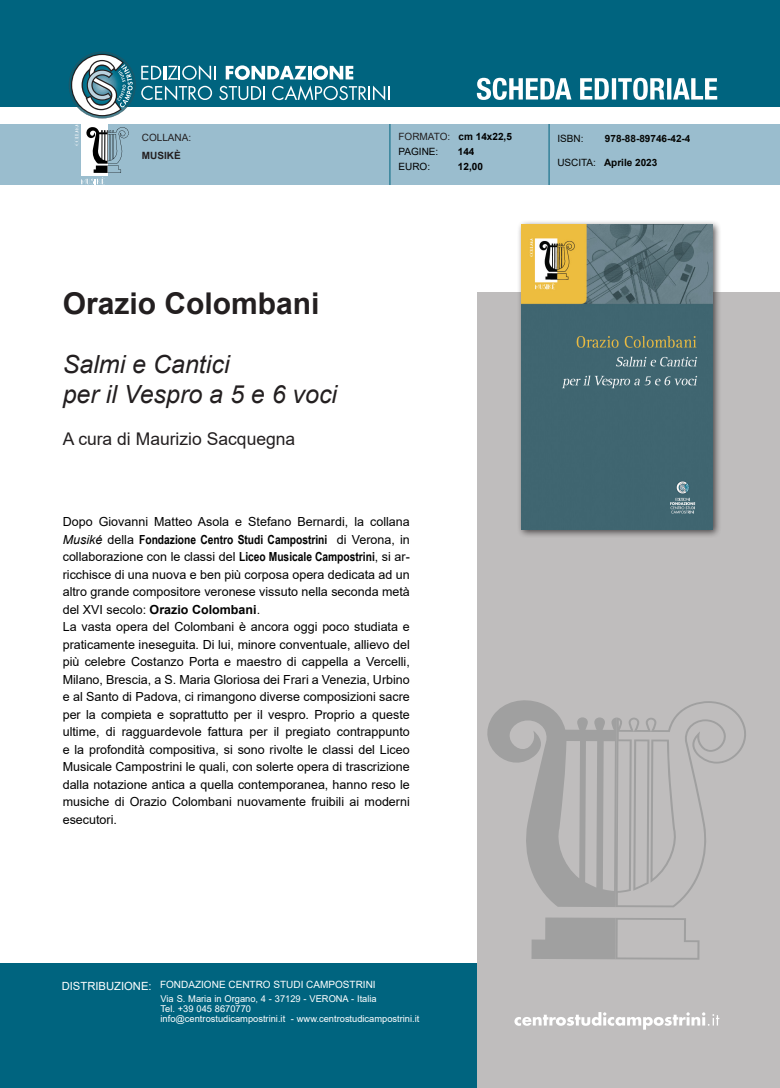
<style>
.page{position:relative;width:780px;height:1088px;background:#fff}
.page>*{position:absolute;margin:0;border:0;box-sizing:border-box;transform-origin:0 0}
.t1{font:700 30px "Arial";color:#231f20}
.t2{font:italic 25px "Arial";color:#231f20}
.t3{font:17.5px "Arial";color:#231f20}
.t4{font:12.5px/17.5px "Arial";color:#000;text-align:justify}
.t5{font:11.25px "Arial";color:#fff}
.t6{font:700 10px "Arial";color:#040503}
.t7{font:10px "Arial";color:#fff}
.t8{font:700 10px "Arial";color:#000}
.t9{font:10px "Arial";color:#000}
.t10{font:10px "Arial";color:#231f20}
.t11{font:700 10px "Arial";color:#231f20}
.t12{font:10px "Arial";color:#040503}
.Normale{font:9.38px "Arial";color:#fff}
.s1{font-weight:400;color:#231f20}
.s2{font-weight:400}
.s3{font-style:italic}
.s4{font-family:"Arial Narrow";font-weight:700}
.s5{font-weight:700}
</style>
<div class="page">
<div style="left:0;top:963px;width:780px;height:125px;background:#00647f"></div>
<div style="left:477px;top:292px;width:303px;height:796px;background:#bfbdbd"></div>
<svg style="left:514px;top:1012px;width:205px;height:18px"></svg>
<div style="left:0;top:0;width:780px;height:107px;background:#00647f"></div>
<svg style="left:477px;top:78px;width:240px;height:22px"></svg>
<div style="left:0;top:124px;width:780px;height:60px;background:#9abdce"></div>
<hr style="left:548px;top:124px;width:1px;height:60px;background:#00647f">
<hr style="left:389px;top:124px;width:1px;height:60px;background:#00647f">
<svg style="left:69px;top:52px;width:320px;height:66px"></svg>
<div style="left:517px;top:220px;width:205px;height:318px;background:#231f20;opacity:.75"></div>
<img style="left:521px;top:224px;width:191px;height:305px">
<svg style="left:487px;top:700px;width:259px;height:207px"></svg>
<svg style="left:531px;top:917px;width:168px;height:43px"></svg>
<svg style="left:75px;top:124px;width:54px;height:60px"></svg>
<p class="t10" style="left:142px;top:130px;width:51px">COLLANA:</p>
<p class="t11" style="left:142px;top:148px;width:41px">MUSIKÈ</p>
<p class="t8" style="left:398px;top:129px;width:115px"><span class="s1">FORMATO:</span> cm 14x22,5</p>
<p class="t9" style="left:398px;top:144px;width:41px">PAGINE:</p>
<p class="t8" style="left:458px;top:144px;width:18px">144</p>
<p class="t9" style="left:398px;top:159px;width:33px">EURO:</p>
<p class="t8" style="left:458px;top:159px;width:27px">12,00</p>
<p class="t12" style="left:557px;top:132px;width:28px">ISBN:</p>
<p class="t6" style="left:605px;top:132px;width:87px">978-88-89746-42-4</p>
<p class="t6" style="left:557px;top:156px;width:102px"><span class="s2">USCITA:</span> Aprile 2023</p>
<p class="t1" style="left:63px;top:282px;width:258px">Orazio Colombani</p>
<p class="t2" style="left:63px;top:348px;width:168px">Salmi e Cantici</p>
<p class="t2" style="left:63px;top:378px;width:276px">per il Vespro a 5 e 6 voci</p>
<p class="t3" style="left:63px;top:426px;width:234px">A cura di Maurizio Sacquegna</p>
<p class="t4" style="left:63px;top:513px;width:348px">Dopo Giovanni Matteo Asola e Stefano Bernardi, la collana <span class="s3">Musiké</span> della <span class="s4">Fondazione Centro Studi Campostrini</span> di Verona, in collaborazione con le classi del <span class="s4">Liceo Musicale Campostrini</span>, si ar&shy;ricchisce di una nuova e ben più corposa opera dedicata ad un altro grande compositore veronese vissuto nella seconda metà del XVI secolo: <span class="s5">Orazio Colombani</span>.</p>
<p class="t4" style="left:63px;top:618px;width:348px">La vasta opera del Colombani è ancora oggi poco studiata e praticamente ineseguita. Di lui, minore conventuale, allievo del più celebre Costanzo Porta e maestro di cappella a Vercelli, Milano, Brescia, a S. Maria Gloriosa dei Frari a Venezia, Urbino e al Santo di Padova, ci rimangono diverse composizioni sacre per la compieta e soprattutto per il vespro. Proprio a queste ultime, di ragguardevole fattura per il pregiato contrappunto e la profondità compositiva, si sono rivolte le classi del Liceo Musicale Campostrini le quali, con solerte opera di trascrizione dalla notazione antica a quella contemporanea, hanno reso le musiche di Orazio Colombani nuovamente fruibili ai moderni esecutori.</p>
<p class="t5" style="left:62px;top:978px;width:92px">DISTRIBUZIONE:</p>
<p class="t7" style="left:160px;top:978px;width:217px">FONDAZIONE CENTRO STUDI CAMPOSTRINI</p>
<p class="Normale" style="left:160px;top:992px;width:218px">Via S. Maria in Organo, 4 - 37129 - VERONA - Italia</p>
<p class="Normale" style="left:160px;top:1002px;width:92px">Tel. +39 045 8670770</p>
<p class="Normale" style="left:160px;top:1012px;width:260px">info@centrostudicampostrini.it - www.centrostudicampostrini.it</p>
</div>
